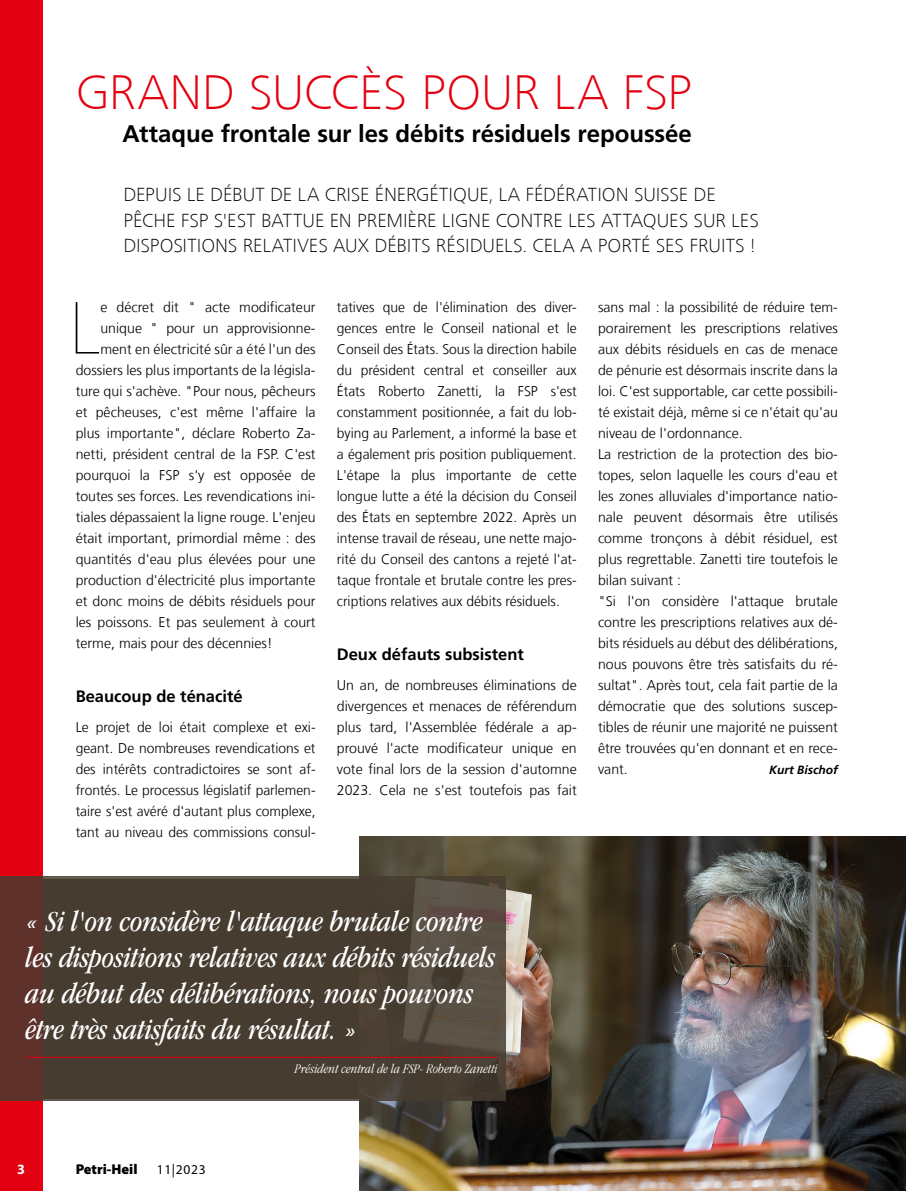
<style>
.page{position:relative;width:906px;height:1191px;background:#fff}
.page>*{position:absolute;margin:0;border:0;box-sizing:border-box;transform-origin:0 0}
.t1{font:200 77.1px "Frutiger Next W04";color:#000}
.t2{font:100 48px "Frutiger Neue W02";letter-spacing:-.01em;color:#e30010}
.t3{font:italic condensed 30px/36px "ITC Garamond Std";color:#fff}
.t4{font:700 24px "Frutiger LT Com";letter-spacing:-.005em;color:#000}
.t5{font:100 18.75px/25.5px "Frutiger Neue W02";letter-spacing:-.005em;color:#000}
.t6{font:700 16.5px "Frutiger LT Com";color:#000}
.t7{font:900 14.25px "Myriad Pro";color:#000}
.t8{font:700 14.25px "Myriad Pro";color:#fff}
.t9{font:300 14.1px/21px "Frutiger LT Com";color:#000;text-align:justify}
.t10{font:italic 300 condensed 13.5px "ITC Garamond Std";letter-spacing:.01em;color:#fff}
.t11{font:13.5px "Myriad Pro";letter-spacing:.05em;color:#000}
.t12{font:italic 700 12px "Frutiger LT Com";color:#000}
</style>
<div class="page">
<img style="left:360px;top:836px;width:546px;height:355px">
<div style="left:0;top:0;width:43px;height:1191px;background:#e30010"></div>
<svg style="left:0;top:876px;width:506px;height:224px;background:#4b3e32"></svg>
<hr style="left:26px;top:1057px;width:471px;height:1px;background:#e30010">
<h2 class="t2" style="left:76px;top:63px;width:618px">GRAND SUCCÈS POUR LA FSP</h2>
<h3 class="t4" style="left:122px;top:120px;width:571px">Attaque frontale sur les débits résiduels repoussée</h3>
<h3 class="t5" style="left:123px;top:182px;width:637px">DEPUIS LE DÉBUT DE LA CRISE ÉNERGÉTIQUE, LA FÉDÉRATION SUISSE DE<br>PÊCHE FSP S'EST BATTUE EN PREMIÈRE LIGNE CONTRE LES ATTAQUES SUR LES<br>DISPOSITIONS RELATIVES AUX DÉBITS RÉSIDUELS. CELA A PORTÉ SES FRUITS !</h3>
<h1 class="t1" style="left:68px;top:284px;width:33px">L</h1>
<p class="t9" style="left:100px;top:296px;width:217px">e décret dit " acte modificateur</p>
<p class="t9" style="left:100px;top:317px;width:217px">unique " pour un approvisionne-</p>
<p class="t9" style="left:100px;top:338px;width:217px">ment en électricité sûr a été l'un des</p>
<p class="t9" style="left:76px;top:359px;width:241px">dossiers les plus importants de la législa-</p>
<p class="t9" style="left:76px;top:380px;width:241px">ture qui s'achève. "Pour nous, pêcheurs</p>
<p class="t9" style="left:76px;top:401px;width:241px">et pêcheuses, c'est même l'affaire la</p>
<p class="t9" style="left:76px;top:422px;width:241px">plus importante", déclare Roberto Za-</p>
<p class="t9" style="left:76px;top:443px;width:241px">netti, président central de la FSP. C'est</p>
<p class="t9" style="left:76px;top:464px;width:241px">pourquoi la FSP s'y est opposée de</p>
<p class="t9" style="left:76px;top:485px;width:241px">toutes ses forces. Les revendications ini-</p>
<p class="t9" style="left:76px;top:506px;width:241px">tiales dépassaient la ligne rouge. L'enjeu</p>
<p class="t9" style="left:76px;top:527px;width:241px">était important, primordial même : des</p>
<p class="t9" style="left:76px;top:548px;width:241px">quantités d'eau plus élevées pour une</p>
<p class="t9" style="left:76px;top:569px;width:241px">production d'électricité plus importante</p>
<p class="t9" style="left:76px;top:590px;width:241px">et donc moins de débits résiduels pour</p>
<p class="t9" style="left:76px;top:611px;width:241px">les poissons. Et pas seulement à court</p>
<p class="t9" style="left:76px;top:632px;width:198px">terme, mais pour des décennies!</p>
<p class="t6" style="left:76px;top:686px;width:168px">Beaucoup de ténacité</p>
<p class="t9" style="left:76px;top:716px;width:241px">Le projet de loi était complexe et exi&shy;geant. De nombreuses revendications et des intérêts contradictoires se sont af&shy;frontés. Le processus législatif parlemen&shy;taire s'est avéré d'autant plus complexe, tant au niveau des commissions consul-</p>
<p class="t9" style="left:337px;top:296px;width:241px">tatives que de l'élimination des diver&shy;gences entre le Conseil national et le Conseil des États. Sous la direction habile du président central et conseiller aux États Roberto Zanetti, la FSP s'est constamment positionnée, a fait du lob&shy;bying au Parlement, a informé la base et a également pris position publiquement.<br>L'étape la plus importante de cette longue lutte a été la décision du Conseil des États en septembre 2022. Après un intense travail de réseau, une nette majo&shy;rité du Conseil des cantons a rejeté l'at&shy;taque frontale et brutale contre les pres&shy;criptions relatives aux débits résiduels.</p>
<p class="t6" style="left:337px;top:644px;width:189px">Deux défauts subsistent</p>
<p class="t9" style="left:337px;top:674px;width:241px">Un an, de nombreuses éliminations de divergences et menaces de référendum plus tard, l'Assemblée fédérale a ap&shy;prouvé l'acte modificateur unique en vote final lors de la session d'automne 2023. Cela ne s'est toutefois pas fait</p>
<p class="t9" style="left:598px;top:296px;width:241px;text-align:left">sans mal : la possibilité de réduire tem&shy;porairement les prescriptions relatives aux débits résiduels en cas de menace de pénurie est désormais inscrite dans la loi. C'est supportable, car cette possibili&shy;té existait déjà, même si ce n'était qu'au niveau de l'ordonnance.<br>La restriction de la protection des bio&shy;topes, selon laquelle les cours d'eau et les zones alluviales d'importance natio&shy;nale peuvent désormais être utilisés comme tronçons à débit résiduel, est plus regrettable. Zanetti tire toutefois le bilan suivant :<br>"Si l'on considère l'attaque brutale contre les prescriptions relatives aux dé&shy;bits résiduels au début des délibérations, nous pouvons être très satisfaits du ré&shy;sultat". Après tout, cela fait partie de la démocratie que des solutions suscep&shy;tibles de réunir une majorité ne puissent être trouvées qu'en donnant et en rece&shy;vant.</p>
<p class="t12" style="left:769px;top:762px;width:70px">Kurt Bischof</p>
<h3 class="t3" style="left:26px;top:903px;width:471px">« Si l'on considère l'attaque brutale contre les dispositions relatives aux débits résiduels au début des délibérations, nous pouvons être très satisfaits du résultat. »</h3>
<p class="t10" style="left:295px;top:1061px;width:204px">Président central de la FSP- Roberto Zanetti</p>
<p class="t8" style="left:17px;top:1159px;width:9px">3</p>
<p class="t7" style="left:76px;top:1159px;width:63px">Petri-Heil</p>
<p class="t11" style="left:157px;top:1161px;width:50px">11|2023</p>
</div>
